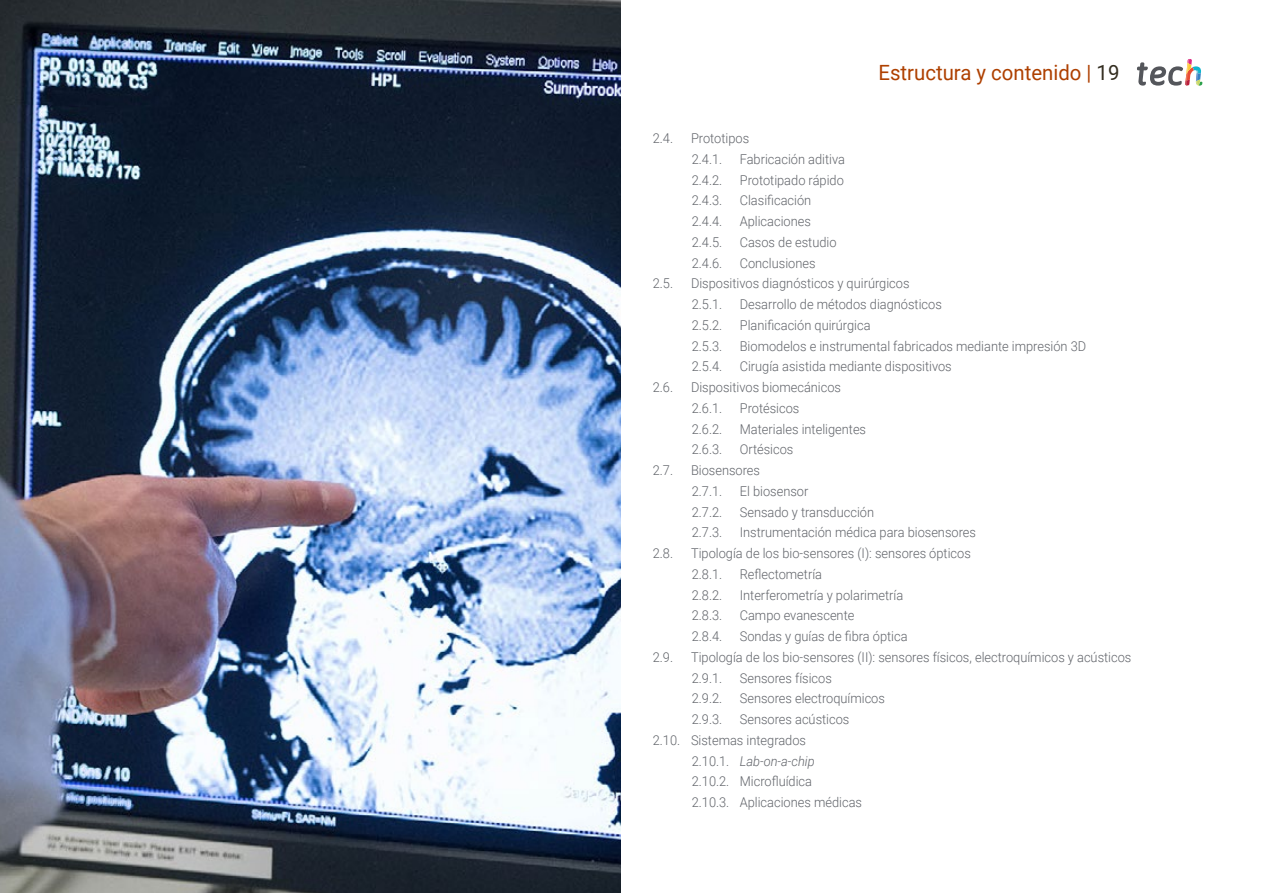
<style>
.page{position:relative;width:1263px;height:893px;background:#fff}
.page>*{position:absolute;margin:0;border:0;box-sizing:border-box;transform-origin:0 0}
.t1{font:21px "Roboto";color:#ae4000}
.t2{font:300 13.5px/20.7px "Roboto";color:#61646a;scale:.95 1}
.t3{font:italic 300 13.5px "Roboto";color:#61646a;scale:.95 1}
.s1{color:#332d20}
.s2{font-style:normal}
</style>
<div class="page">
<svg style="left:1137px;top:59px;width:65px;height:27px"></svg>
<img style="left:0;top:0;width:621px;height:893px">
<p class="t2" style="left:653px;top:127px;width:23px">2.4.</p>
<p class="t2" style="left:691px;top:127px;width:63px">Prototipos<br>2.4.1.</p>
<p class="t2" style="left:740px;top:148px;width:112px">Fabricación aditiva</p>
<p class="t2" style="left:692px;top:169px;width:34px">2.4.2.</p>
<p class="t2" style="left:740px;top:169px;width:111px">Prototipado rápido</p>
<p class="t2" style="left:692px;top:190px;width:34px">2.4.3.</p>
<p class="t2" style="left:740px;top:190px;width:77px">Clasificación</p>
<p class="t2" style="left:692px;top:210px;width:34px">2.4.4.</p>
<p class="t2" style="left:740px;top:210px;width:76px">Aplicaciones</p>
<p class="t2" style="left:692px;top:231px;width:34px">2.4.5.</p>
<p class="t2" style="left:740px;top:231px;width:103px">Casos de estudio</p>
<p class="t2" style="left:692px;top:252px;width:34px">2.4.6.</p>
<p class="t2" style="left:740px;top:252px;width:81px">Conclusiones</p>
<h1 class="t1" style="left:878px;top:57px;width:242px">Estructura y contenido | <span class="s1">19</span></h1>
<p class="t2" style="left:653px;top:273px;width:23px">2.5.</p>
<p class="t2" style="left:691px;top:273px;width:231px">Dispositivos diagnósticos y quirúrgicos<br>2.5.1.</p>
<p class="t2" style="left:740px;top:293px;width:214px">Desarrollo de métodos diagnósticos</p>
<p class="t2" style="left:692px;top:314px;width:34px">2.5.2.</p>
<p class="t2" style="left:740px;top:314px;width:139px">Planificación quirúrgica</p>
<p class="t2" style="left:692px;top:335px;width:34px">2.5.3.</p>
<p class="t2" style="left:740px;top:335px;width:366px">Biomodelos e instrumental fabricados mediante impresión 3D</p>
<p class="t2" style="left:692px;top:356px;width:34px">2.5.4.</p>
<p class="t2" style="left:740px;top:356px;width:225px">Cirugía asistida mediante dispositivos</p>
<p class="t2" style="left:653px;top:376px;width:23px">2.6.</p>
<p class="t2" style="left:691px;top:376px;width:159px">Dispositivos biomecánicos<br>2.6.1.</p>
<p class="t2" style="left:740px;top:397px;width:64px">Protésicos</p>
<p class="t2" style="left:692px;top:418px;width:34px">2.6.2.</p>
<p class="t2" style="left:740px;top:418px;width:134px">Materiales inteligentes</p>
<p class="t2" style="left:692px;top:439px;width:34px">2.6.3.</p>
<p class="t2" style="left:740px;top:439px;width:58px">Ortésicos</p>
<p class="t2" style="left:653px;top:459px;width:23px">2.7.</p>
<p class="t2" style="left:691px;top:459px;width:74px">Biosensores<br>2.7.1.</p>
<p class="t2" style="left:740px;top:480px;width:74px">El biosensor</p>
<p class="t2" style="left:692px;top:501px;width:34px">2.7.2.</p>
<p class="t2" style="left:740px;top:501px;width:143px">Sensado y transducción</p>
<p class="t2" style="left:692px;top:522px;width:34px">2.7.3.</p>
<p class="t2" style="left:740px;top:522px;width:250px">Instrumentación médica para biosensores</p>
<p class="t2" style="left:653px;top:542px;width:23px">2.8.</p>
<p class="t2" style="left:691px;top:542px;width:296px">Tipología de los bio-sensores (I): sensores ópticos<br>2.8.1.</p>
<p class="t2" style="left:740px;top:563px;width:88px">Reflectometría</p>
<p class="t2" style="left:692px;top:584px;width:34px">2.8.2.</p>
<p class="t2" style="left:740px;top:584px;width:174px">Interferometría y polarimetría</p>
<p class="t2" style="left:692px;top:605px;width:34px">2.8.3.</p>
<p class="t2" style="left:740px;top:605px;width:122px">Campo evanescente</p>
<p class="t2" style="left:692px;top:625px;width:34px">2.8.4.</p>
<p class="t2" style="left:740px;top:625px;width:178px">Sondas y guías de fibra óptica</p>
<p class="t2" style="left:653px;top:646px;width:23px">2.9.</p>
<p class="t2" style="left:691px;top:646px;width:465px">Tipología de los bio-sensores (II): sensores físicos, electroquímicos y acústicos<br>2.9.1.</p>
<p class="t2" style="left:740px;top:667px;width:98px">Sensores físicos</p>
<p class="t2" style="left:692px;top:688px;width:34px">2.9.2.</p>
<p class="t2" style="left:740px;top:688px;width:154px">Sensores electroquímicos</p>
<p class="t2" style="left:692px;top:708px;width:34px">2.9.3.</p>
<p class="t2" style="left:740px;top:708px;width:117px">Sensores acústicos</p>
<p class="t2" style="left:653px;top:729px;width:163px">2.10. Sistemas integrados</p>
<p class="t3" style="left:692px;top:751px;width:131px"><span class="s2">2.10.1.</span> Lab-on-a-chip</p>
<p class="t2" style="left:692px;top:771px;width:128px">2.10.2. Microfluídica</p>
<p class="t2" style="left:692px;top:791px;width:181px">2.10.3. Aplicaciones médicas</p>
</div>
